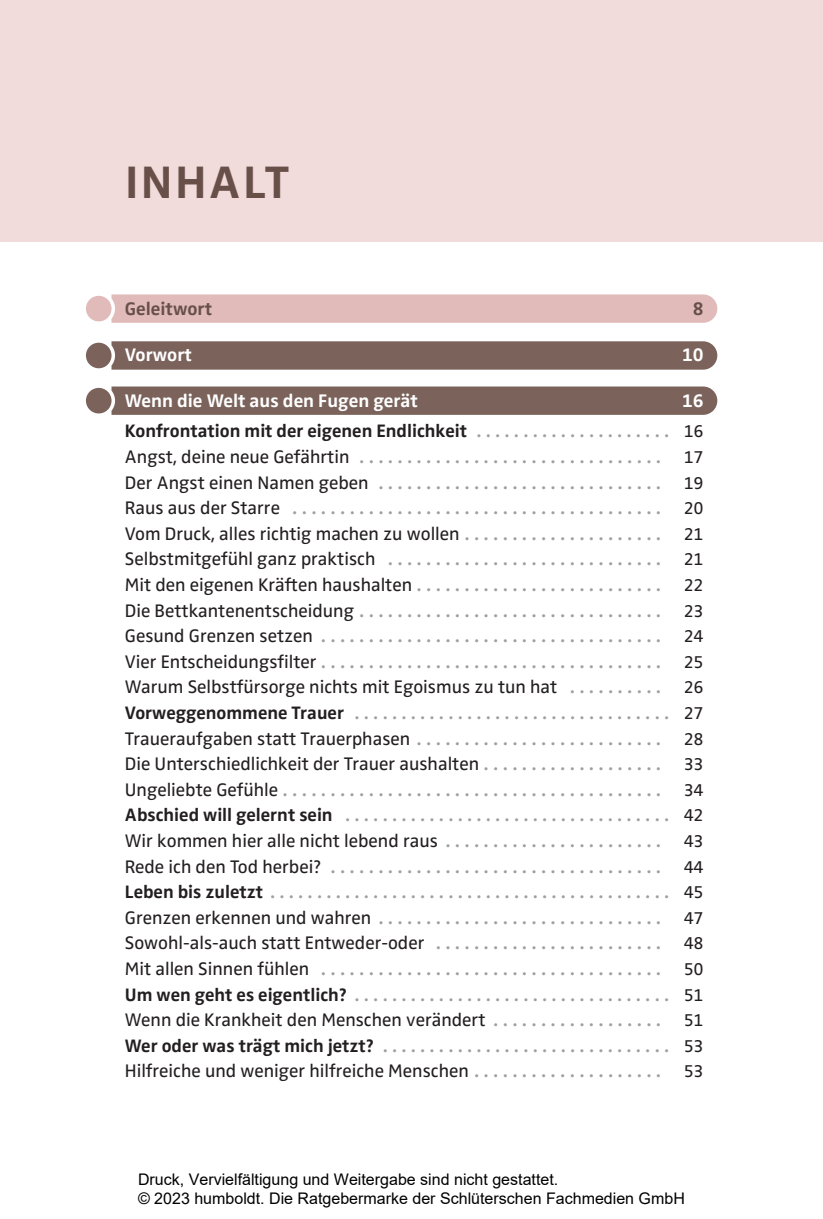
<style>
.page{position:relative;width:823px;height:1219px;background:#fff}
.page>*{position:absolute;margin:0;border:0;box-sizing:border-box;transform-origin:0 0}
.t1{font:700 47px "Zwo Pro";letter-spacing:.05em;color:#685049}
.t2{font:600 20px "Zwo Pro";color:#9d9fa2}
.t3{font:600 19.8px "Zwo Pro";color:#9d9fa2}
.t4{font:18.8px "Zwo Pro";color:#231f20}
.t5{font:700 18.8px "Zwo Pro";color:#fff}
.t6{font:700 18.8px "Zwo Pro";color:#685049}
.t7{font:700 18.6px "Zwo Pro";color:#231f20}
.t8{font:16px/19.2px "Arial";color:#000}
.s1{font-weight:600;font-size:19.8px;color:#9d9fa2}
.s2{font-weight:400;font-size:17.6px}
.s3{font-weight:400;font-size:18.8px;color:#231f20}
.s4{font-weight:400;font-size:17.6px;color:#231f20}
.s5{font-weight:600;font-size:20px;color:#9d9fa2}
.s6{font-size:17.6px}
.s7{font-weight:700;font-size:18.6px;color:#231f20}
</style>
<div class="page">
<div style="left:1px;top:0;width:821px;height:241px;background:#f1dcdb"></div>
<svg style="left:86px;top:294px;width:631px;height:29px;background:#e3c3c1"></svg>
<svg style="left:86px;top:341px;width:631px;height:29px;background:#8a756f"></svg>
<svg style="left:86px;top:386px;width:631px;height:29px;background:#8a756f"></svg>
<div style="left:125px;top:299px;width:578px;height:21px;background:#e0bbb9"></div>
<div style="left:125px;top:345px;width:578px;height:21px;background:#7b635c"></div>
<div style="left:125px;top:391px;width:578px;height:21px;background:#7b635c"></div>
<p class="t1" style="left:125px;top:155px;width:166px">INHALT</p>
<p class="t6" style="left:125px;top:298px;width:89px">Geleitwort</p>
<p class="t6" style="left:692px;top:298px;width:12px">8</p>
<p class="t5" style="left:125px;top:344px;width:68px">Vorwort</p>
<p class="t5" style="left:681px;top:344px;width:23px">10</p>
<p class="t5" style="left:125px;top:390px;width:294px">Wenn die Welt aus den Fugen gerät</p>
<p class="t5" style="left:681px;top:390px;width:23px">16</p>
<p class="t7" style="left:125px;top:420px;width:580px">Konfrontation mit der eigenen Endlichkeit <span class="s1">. . . . . . . . . . . . . . . . . . . .</span> <span class="s2">16</span></p>
<p class="t2" style="left:125px;top:445px;width:580px"><span class="s3">Angst, deine neue Gefährtin</span> . . . . . . . . . . . . . . . . . . . . . . . . . . . . . . . . <span class="s4">17</span></p>
<p class="t2" style="left:125px;top:470px;width:580px"><span class="s3">Der Angst einen Namen geben</span> . . . . . . . . . . . . . . . . . . . . . . . . . . . . . . <span class="s4">19</span></p>
<p class="t2" style="left:125px;top:496px;width:580px"><span class="s3">Raus aus der Starre</span> . . . . . . . . . . . . . . . . . . . . . . . . . . . . . . . . . . . . . . . <span class="s4">20</span></p>
<p class="t4" style="left:125px;top:523px;width:580px">Vom Druck, alles richtig machen zu wollen <span class="s5">. . . . . . . . . . . . . . . . . . . . .</span> <span class="s6">21</span></p>
<p class="t2" style="left:125px;top:547px;width:580px"><span class="s3">Selbstmitgefühl ganz praktisch</span> . . . . . . . . . . . . . . . . . . . . . . . . . . . . . <span class="s4">21</span></p>
<p class="t4" style="left:125px;top:574px;width:580px">Mit den eigenen Kräften haushalten <span class="s5">. . . . . . . . . . . . . . . . . . . . . . . . . .</span> <span class="s6">22</span></p>
<p class="t2" style="left:125px;top:598px;width:580px"><span class="s3">Die Bettkantenentscheidung</span> . . . . . . . . . . . . . . . . . . . . . . . . . . . . . . . . <span class="s4">23</span></p>
<p class="t2" style="left:125px;top:624px;width:580px"><span class="s3">Gesund Grenzen setzen</span> . . . . . . . . . . . . . . . . . . . . . . . . . . . . . . . . . . . . <span class="s4">24</span></p>
<p class="t2" style="left:125px;top:649px;width:580px"><span class="s3">Vier Entscheidungsfilter</span> . . . . . . . . . . . . . . . . . . . . . . . . . . . . . . . . . . . . <span class="s4">25</span></p>
<p class="t4" style="left:125px;top:676px;width:580px">Warum Selbstfürsorge nichts mit Egoismus zu tun hat <span class="s5">. . . . . . . . . .</span> <span class="s6">26</span></p>
<p class="t3" style="left:125px;top:701px;width:580px"><span class="s7">Vorweggenommene Trauer</span> . . . . . . . . . . . . . . . . . . . . . . . . . . . . . . . . . <span class="s4">27</span></p>
<p class="t4" style="left:125px;top:727px;width:580px">Traueraufgaben statt Trauerphasen <span class="s5">. . . . . . . . . . . . . . . . . . . . . . . . . .</span> <span class="s6">28</span></p>
<p class="t4" style="left:125px;top:753px;width:580px">Die Unterschiedlichkeit der Trauer aushalten <span class="s5">. . . . . . . . . . . . . . . . . . .</span> <span class="s6">33</span></p>
<p class="t2" style="left:125px;top:777px;width:580px"><span class="s3">Ungeliebte Gefühle</span> . . . . . . . . . . . . . . . . . . . . . . . . . . . . . . . . . . . . . . . . <span class="s4">34</span></p>
<p class="t3" style="left:125px;top:803px;width:580px"><span class="s7">Abschied will gelernt sein</span> . . . . . . . . . . . . . . . . . . . . . . . . . . . . . . . . . . <span class="s4">42</span></p>
<p class="t4" style="left:125px;top:830px;width:580px">Wir kommen hier alle nicht lebend raus <span class="s5">. . . . . . . . . . . . . . . . . . . . . . .</span> <span class="s6">43</span></p>
<p class="t2" style="left:125px;top:854px;width:580px"><span class="s3">Rede ich den Tod herbei?</span>................................... <span class="s4">44</span></p>
<p class="t3" style="left:125px;top:880px;width:580px"><span class="s7">Leben bis zuletzt</span> . . . . . . . . . . . . . . . . . . . . . . . . . . . . . . . . . . . . . . . . . . <span class="s4">45</span></p>
<p class="t2" style="left:125px;top:905px;width:580px"><span class="s3">Grenzen erkennen und wahren</span> . . . . . . . . . . . . . . . . . . . . . . . . . . . . . . <span class="s4">47</span></p>
<p class="t4" style="left:125px;top:932px;width:580px">Sowohl-als-auch statt Entweder-oder <span class="s5">. . . . . . . . . . . . . . . . . . . . . . . .</span> <span class="s6">48</span></p>
<p class="t2" style="left:125px;top:957px;width:580px"><span class="s3">Mit allen Sinnen fühlen</span> . . . . . . . . . . . . . . . . . . . . . . . . . . . . . . . . . . . . <span class="s4">50</span></p>
<p class="t3" style="left:125px;top:982px;width:580px"><span class="s7">Um wen geht es eigentlich?</span> . . . . . . . . . . . . . . . . . . . . . . . . . . . . . . . . . <span class="s4">51</span></p>
<p class="t4" style="left:125px;top:1009px;width:580px">Wenn die Krankheit den Menschen verändert <span class="s5">. . . . . . . . . . . . . . . . . .</span> <span class="s6">51</span></p>
<p class="t3" style="left:125px;top:1034px;width:580px"><span class="s7">Wer oder was trägt mich jetzt?</span> . . . . . . . . . . . . . . . . . . . . . . . . . . . . . . <span class="s4">53</span></p>
<p class="t4" style="left:125px;top:1060px;width:580px">Hilfreiche und weniger hilfreiche Menschen <span class="s5">. . . . . . . . . . . . . . . . . . . .</span> <span class="s6">53</span></p>
<p class="t8" style="left:138px;top:1170px;width:548px">Druck, Vervielfältigung und Weitergabe sind nicht gestattet.<br>© 2023 humboldt. Die Ratgebermarke der Schlüterschen Fachmedien GmbH</p>
</div>
